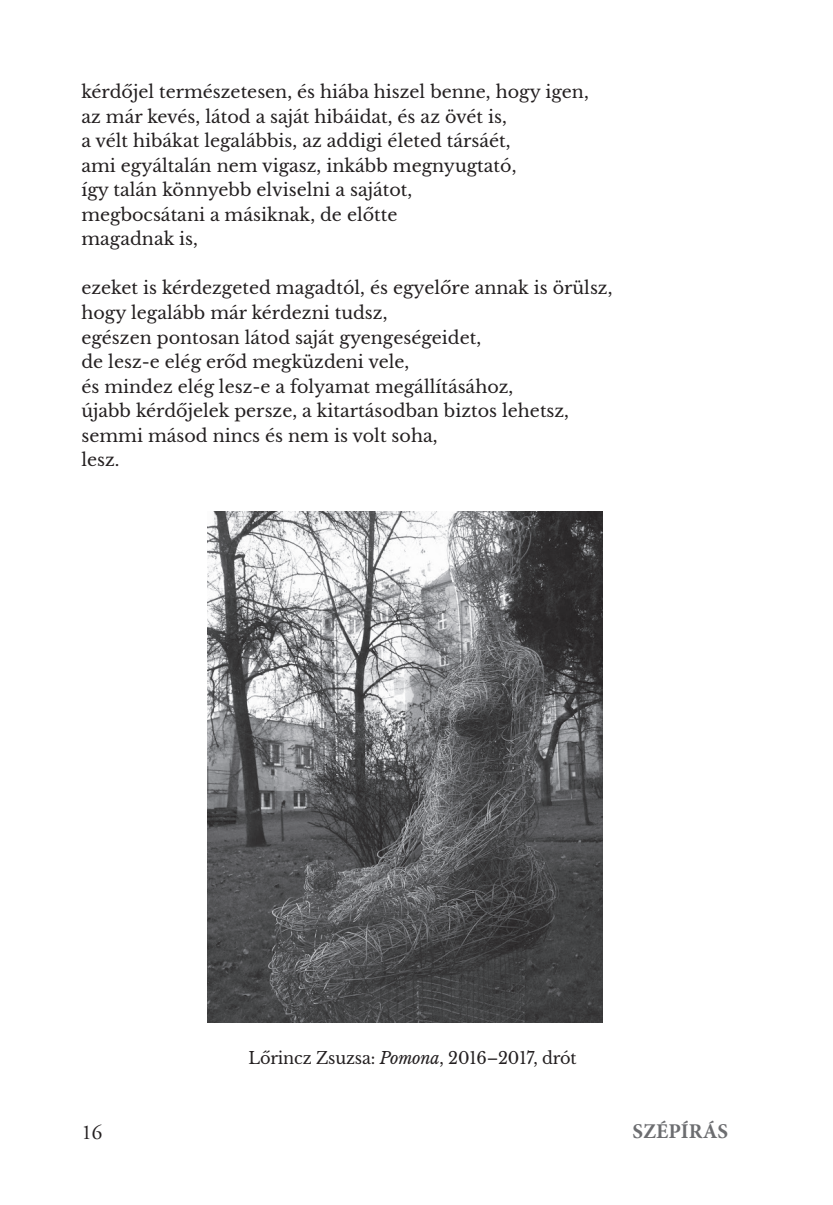
<style>
.page{position:relative;width:833px;height:1205px;background:#fff}
.page>*{position:absolute;margin:0;border:0;box-sizing:border-box;transform-origin:0 0}
.t1{font:700 21px "Minion Pro";color:#6c6d70}
.t2{font:21px "Adobe Garamond Pro";color:#231f20}
.t3{font:17.5px/24.5px "Libre Baskerville";color:#231f20}
.t4{font:16.62px "Libre Baskerville";letter-spacing:-.01em;color:#231f20}
.s1{font-style:italic}
</style>
<div class="page">
<img style="left:207px;top:511px;width:395px;height:511px">
<p class="t3" style="left:81px;top:80px;width:509px">kérdőjel természetesen, és hiába hiszel benne, hogy igen, az már kevés, látod a saját hibáidat, és az övét is,<br>a vélt hibákat legalábbis, az addigi életed társáét,<br>ami egyáltalán nem vigasz, inkább megnyugtató,<br>így talán könnyebb elviselni a sajátot,<br>megbocsátani a másiknak, de előtte<br>magadnak is,</p>
<p class="t3" style="left:81px;top:276px;width:532px">ezeket is kérdezgeted magadtól, és egyelőre annak is örülsz, hogy legalább már kérdezni tudsz,<br>egészen pontosan látod saját gyengeségeidet,<br>de lesz-e elég erőd megküzdeni vele,<br>és mindez elég lesz-e a folyamat megállításához,<br>újabb kérdőjelek persze, a kitartásodban biztos lehetsz, semmi másod nincs és nem is volt soha,<br>lesz.</p>
<p class="t2" style="left:81px;top:1123px;width:22px">16</p>
<p class="t4" style="left:248px;top:1048px;width:330px">Lőrincz Zsuzsa: <span class="s1">Pomona</span>, 2016–2017, drót</p>
<p class="t1" style="left:632px;top:1123px;width:97px">SZÉPÍRÁS</p>
</div>
